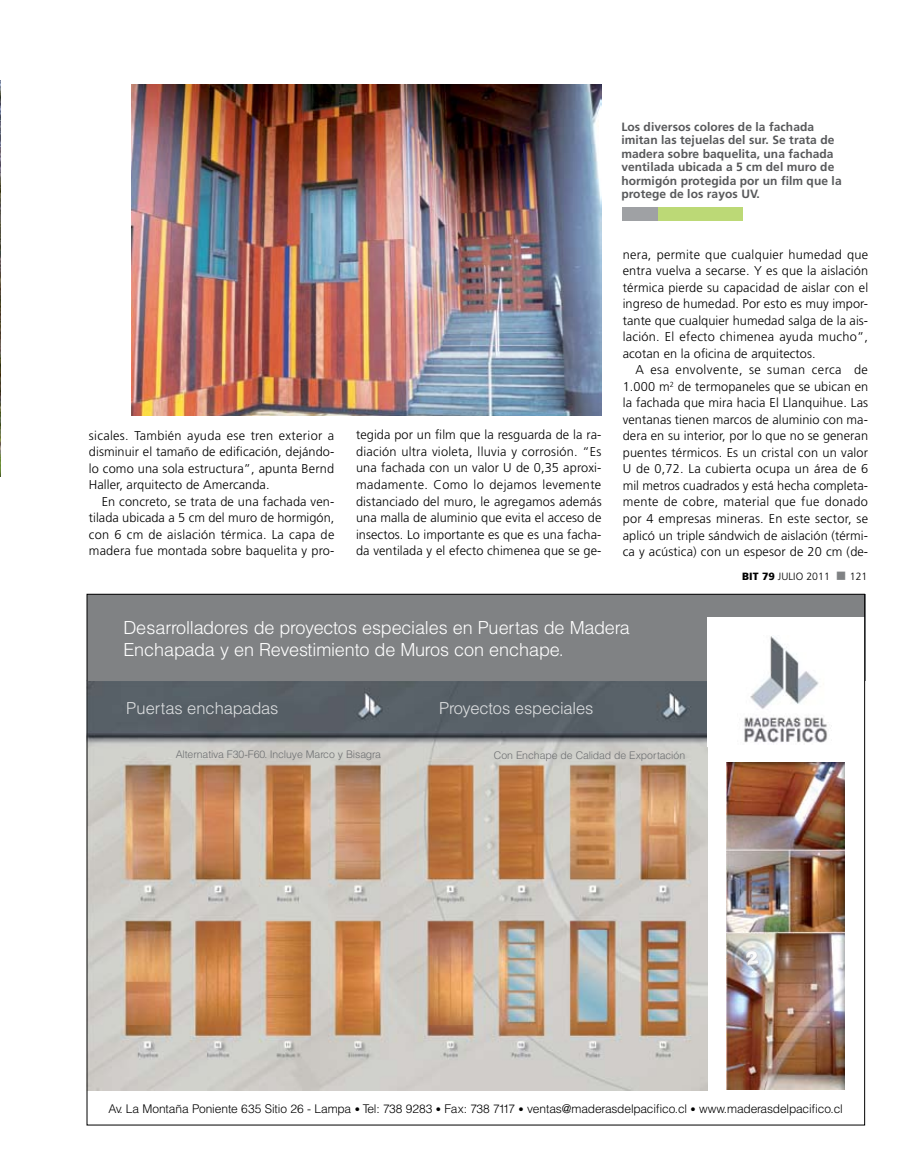
<style>
.page{position:relative;width:915px;height:1170px;background:#fff}
.page>*{position:absolute;margin:0;border:0;box-sizing:border-box;transform-origin:0 0}
.t1{font:300 18px/21.6px "Helvetica";letter-spacing:-.01em;color:#fff}
.t2{font:300 16.5px "Helvetica";letter-spacing:-.01em;color:#fff}
.t3{font:300 12.75px/16.5px "Frutiger";letter-spacing:.005em;color:#000;text-align:justify}
.t4{font:700 12px/13.5px "Frutiger";letter-spacing:.005em;color:#58595b}
.t5{font:300 12px "Helvetica";letter-spacing:-.01em;color:#000}
.t6{font:300 10.5px "Helvetica";letter-spacing:-.01em;color:#6d6f71}
.t7{font:300 10.5px "Frutiger";letter-spacing:.005em;color:#000}
.s1{font-weight:900}
.s2{color:#808284}
.s3{font-size:10.5px}
</style>
<div class="page">
<div style="left:622px;top:207px;width:121px;height:13px;background:#bcd976"></div>
<div style="left:622px;top:207px;width:35px;height:13px;background:#9fa1a4"></div>
<img style="left:0;top:80px;width:1px;height:396px">
<img style="left:131px;top:84px;width:470px;height:331px">
<img style="left:86px;top:679px;width:621px;height:411px">
<div style="left:87px;top:594px;width:777px;height:86px;background:#808284"></div>
<div style="left:707px;top:617px;width:157px;height:130px;background:#fff"></div>
<img style="left:744px;top:636px;width:84px;height:107px">
<img style="left:726px;top:762px;width:118px;height:327px">
<svg style="left:745px;top:950px;width:14px;height:16px"></svg>
<p class="t3" style="left:89px;top:427px;width:247px">sicales. También ayuda ese tren exterior a disminuir el tamaño de edificación, dejándo&shy;lo como una sola estructura”, apunta Bernd Haller, arquitecto de Amercanda.</p>
<p class="t3" style="left:89px;top:493px;width:247px;text-indent:13px">En concreto, se trata de una fachada ven&shy;tilada ubicada a 5 cm del muro de hormigón, con 6 cm de aislación térmica. La capa de madera fue montada sobre baquelita y pro-</p>
<p class="t3" style="left:356px;top:427px;width:247px">tegida por un film que la resguarda de la ra&shy;diación ultra violeta, lluvia y corrosión. “Es una fachada con un valor U de 0,35 aproxi&shy;madamente. Como lo dejamos levemente distanciado del muro, le agregamos además una malla de aluminio que evita el acceso de insectos. Lo importante es que es una facha&shy;da ventilada y el efecto chimenea que se ge-</p>
<p class="t4" style="left:621px;top:119px;width:222px">Los diversos colores de la fachada imitan las tejuelas del sur. Se trata de madera sobre baquelita, una fachada ventilada ubicada a 5 cm del muro de hormigón protegida por un film que la protege de los rayos UV.</p>
<p class="t3" style="left:622px;top:246px;width:247px">nera, permite que cualquier humedad que entra vuelva a secarse. Y es que la aislación térmica pierde su capacidad de aislar con el ingreso de humedad. Por esto es muy impor&shy;tante que cualquier humedad salga de la ais&shy;lación. El efecto chimenea ayuda mucho”, acotan en la oficina de arquitectos.</p>
<p class="t3" style="left:622px;top:362px;width:247px;text-indent:13px">A esa envolvente, se suman cerca de 1.000 m<sup>2</sup> de termopaneles que se ubican en la fachada que mira hacia El Llanquihue. Las ventanas tienen marcos de aluminio con ma&shy;dera en su interior, por lo que no se generan puentes térmicos. Es un cristal con un valor U de 0,72. La cubierta ocupa un área de 6 mil metros cuadrados y está hecha completa&shy;mente de cobre, material que fue donado por 4 empresas mineras. En este sector, se aplicó un triple sándwich de aislación (térmi&shy;ca y acústica) con un espesor de 20 cm (de-</p>
<p class="t7" style="left:742px;top:570px;width:127px"><span class="s1">BIT 79</span> julio 2011 <span class="s2">■</span> 121</p>
<h1 class="t1" style="left:123px;top:616px;width:507px">Desarrolladores de proyectos especiales en Puertas de Madera<br>Enchapada y en Revestimiento de Muros con enchape.</h1>
<p class="t2" style="left:127px;top:698px;width:153px">Puertas enchapadas</p>
<p class="t2" style="left:439px;top:698px;width:156px">Proyectos especiales</p>
<p class="t6" style="left:176px;top:747px;width:206px">Alternativa F30-F60. Incluye Marco y Bisagra</p>
<p class="t6" style="left:493px;top:748px;width:193px">Con Enchape de Calidad de Exportación</p>
<p class="t5" style="left:108px;top:1100px;width:735px">Av. La Montaña Poniente 635 Sitio 26 - Lampa <span class="s3">•</span> Tel: 738 9283 <span class="s3">•</span> Fax: 738 7117 <span class="s3">•</span> ventas@maderasdelpacifico.cl <span class="s3">•</span> www.maderasdelpacifico.cl</p>
</div>
